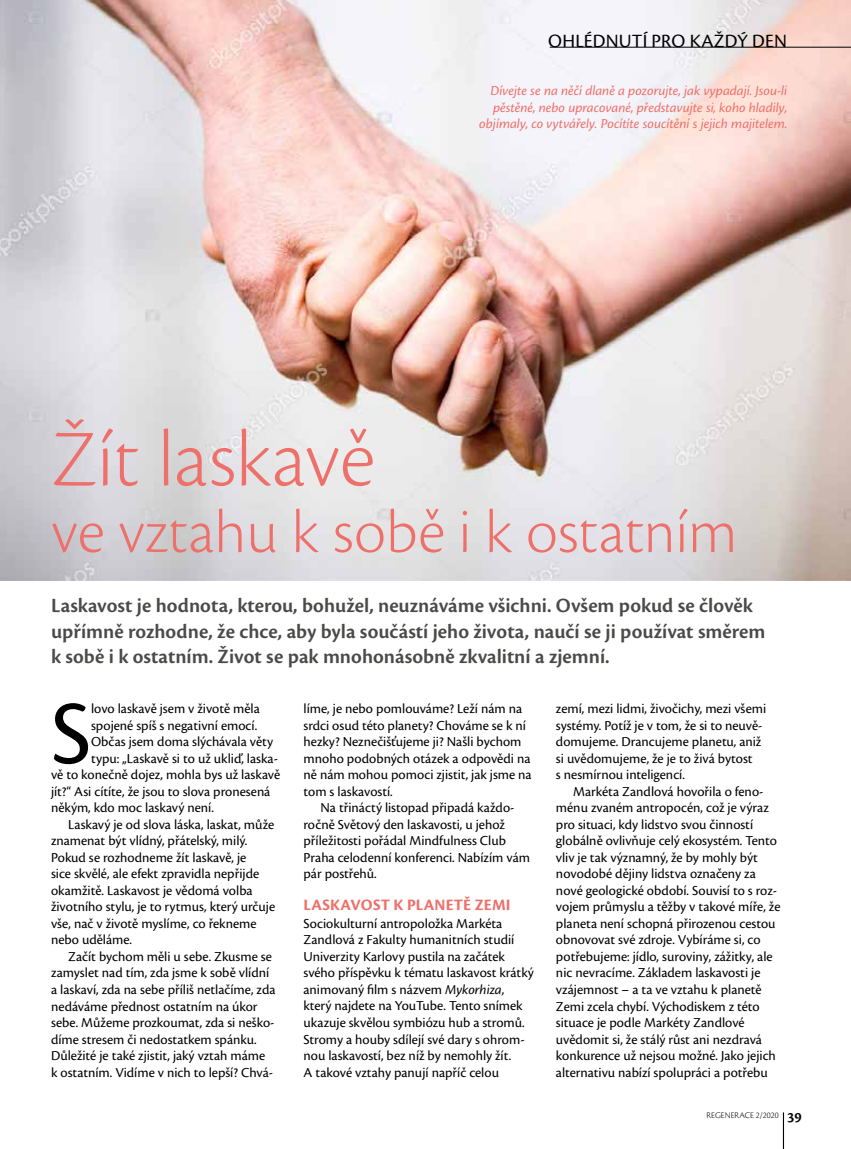
<style>
.page{position:relative;width:851px;height:1149px;background:#fff}
.page>*{position:absolute;margin:0;border:0;box-sizing:border-box;transform-origin:0 0}
.t1{font:93px "Cronos Pro";color:#000}
.t2{font:300 83.4px "Cronos Pro";color:#ee706a}
.t3{font:300 63.6px "Cronos Pro";color:#ee706a}
.t4{font:600 21px/25.5px "Cronos Pro";color:#4a4a49}
.t5{font:19.5px "Cronos Pro";letter-spacing:.01em;color:#000}
.t6{font:700 16.5px "Cronos Pro";letter-spacing:.01em;color:#ee706a}
.t7{font:14.25px/16.5px "Cronos Pro";color:#000}
.t8{font:italic 14.25px/16.5px "Cronos Pro";letter-spacing:-.005em;color:#ee706a;text-align:right}
.t9{font:300 9px "Cronos Pro";color:#000}
.s1{font-style:italic}
.s2{font-weight:600;font-size:15px}
</style>
<div class="page">
<img style="left:0;top:0;width:850px;height:580px">
<hr style="left:782px;top:1111px;width:1px;height:37px;background:#000">
<hr style="left:549px;top:47px;width:301px;height:1px;background:#000">
<h3 class="t5" style="left:548px;top:30px;width:240px">OHLÉDNUTÍ PRO KAŽDÝ DEN</h3>
<p class="t8" style="left:479px;top:83px;width:309px">Dívejte se na něčí dlaně a pozorujte, jak vypadají. Jsou‑li pěstěné, nebo upracované, představujte si, koho hladily, objímaly, co vytvářely. Pocítíte soucítění s jejich majitelem.</p>
<h2 class="t2" style="left:51px;top:411px;width:325px">Žít laskavě</h2>
<h3 class="t3" style="left:51px;top:495px;width:687px">ve vztahu k sobě i k ostatním</h3>
<h3 class="t4" style="left:51px;top:593px;width:715px">Laskavost je hodnota, kterou, bohužel, neuznáváme všichni. Ovšem pokud se člověk upřímně rozhodne, že chce, aby byla součástí jeho života, naučí se ji používat směrem k sobě i k ostatním. Život se pak mnohonásobně zkvalitní a zjemní.</h3>
<h1 class="t1" style="left:51px;top:680px;width:41px">S</h1>
<p class="t7" style="left:91px;top:700px;width:170px">lovo laskavě jsem v životě měla</p>
<p class="t7" style="left:91px;top:717px;width:168px">spojené spíš s negativní emocí.</p>
<p class="t7" style="left:91px;top:733px;width:183px">Občas jsem doma slýchávala věty</p>
<p class="t7" style="left:91px;top:750px;width:188px">typu: „Laskavě si to už ukliď, laska‑</p>
<p class="t7" style="left:51px;top:766px;width:231px">vě to konečně dojez, mohla bys už laskavě</p>
<p class="t7" style="left:51px;top:783px;width:221px">jít?“ Asi cítíte, že jsou to slova pronesená</p>
<p class="t7" style="left:51px;top:799px;width:164px">někým, kdo moc laskavý není.</p>
<p class="t7" style="left:68px;top:816px;width:208px">Laskavý je od slova láska, laskat, může</p>
<p class="t7" style="left:51px;top:832px;width:198px">znamenat být vlídný, přátelský, milý.</p>
<p class="t7" style="left:51px;top:849px;width:197px">Pokud se rozhodneme žít laskavě, je</p>
<p class="t7" style="left:51px;top:865px;width:210px">sice skvělé, ale efekt zpravidla nepřijde</p>
<p class="t7" style="left:51px;top:882px;width:203px">okamžitě. Laskavost je vědomá volba</p>
<p class="t7" style="left:51px;top:898px;width:225px">životního stylu, je to rytmus, který určuje</p>
<p class="t7" style="left:51px;top:915px;width:207px">vše, nač v životě myslíme, co řekneme</p>
<p class="t7" style="left:51px;top:931px;width:82px">nebo uděláme.</p>
<p class="t7" style="left:68px;top:948px;width:205px">Začít bychom měli u sebe. Zkusme se</p>
<p class="t7" style="left:51px;top:964px;width:220px">zamyslet nad tím, zda jsme k sobě vlídní</p>
<p class="t7" style="left:51px;top:981px;width:226px">a laskaví, zda na sebe příliš netlačíme, zda</p>
<p class="t7" style="left:51px;top:997px;width:208px">nedáváme přednost ostatním na úkor</p>
<p class="t7" style="left:51px;top:1014px;width:225px">sebe. Můžeme prozkoumat, zda si neško‑</p>
<p class="t7" style="left:51px;top:1030px;width:207px">díme stresem či nedostatkem spánku.</p>
<p class="t7" style="left:51px;top:1047px;width:216px">Důležité je také zjistit, jaký vztah máme</p>
<p class="t7" style="left:51px;top:1063px;width:223px">k ostatním. Vidíme v nich to lepší? Chvá‑</p>
<p class="t7" style="left:303px;top:700px;width:230px">líme, je nebo pomlouváme? Leží nám na srdci osud této planety? Chováme se k ní hezky? Neznečišťujeme ji? Našli bychom mnoho podobných otázek a odpovědi na ně nám mohou pomoci zjistit, jak jsme na tom s laskavostí.</p>
<p class="t7" style="left:303px;top:799px;width:228px;text-indent:17px">Na třináctý listopad připadá každo‑ ročně Světový den laskavosti, u jehož příležitosti pořádal Mindfulness Club Praha celodenní konferenci. Nabízím vám pár postřehů.</p>
<p class="t6" style="left:303px;top:895px;width:208px">LASKAVOST K PLANETĚ ZEMI</p>
<p class="t7" style="left:303px;top:914px;width:232px">Sociokulturní antropoložka Markéta Zandlová z Fakulty humanitních studií Univerzity Karlovy pustila na začátek svého příspěvku k tématu laskavost krátký animovaný film s názvem <span class="s1">Mykorhiza</span>, který najdete na YouTube. Tento snímek ukazuje skvělou symbiózu hub a stromů.<br>Stromy a houby sdílejí své dary s ohrom‑ nou laskavostí, bez níž by nemohly žít.<br>A takové vztahy panují napříč celou</p>
<p class="t7" style="left:556px;top:700px;width:212px">zemí, mezi lidmi, živočichy, mezi všemi systémy. Potíž je v tom, že si to neuvě‑ domujeme. Drancujeme planetu, aniž si uvědomujeme, že je to živá bytost<br>s nesmírnou inteligencí.</p>
<p class="t7" style="left:556px;top:783px;width:226px;text-indent:17px">Markéta Zandlová hovořila o feno‑ ménu zvaném antropocén, což je výraz pro situaci, kdy lidstvo svou činností globálně ovlivňuje celý ekosystém. Tento vliv je tak významný, že by mohly být novodobé dějiny lidstva označeny za nové geologické období. Souvisí to s roz‑ vojem průmyslu a těžby v takové míře, že planeta není schopná přirozenou cestou obnovovat své zdroje. Vybíráme si, co potřebujeme: jídlo, suroviny, zážitky, ale nic nevracíme. Základem laskavosti je vzájemnost – a ta ve vztahu k planetě Zemi zcela chybí. Východiskem z této situace je podle Markéty Zandlové uvědomit si, že stálý růst ani nezdravá konkurence už nejsou možné. Jako jejich alternativu nabízí spolupráci a potřebu</p>
<p class="t9" style="left:706px;top:1109px;width:97px">REGENERACE 2/2020 <span class="s2">39</span></p>
</div>
